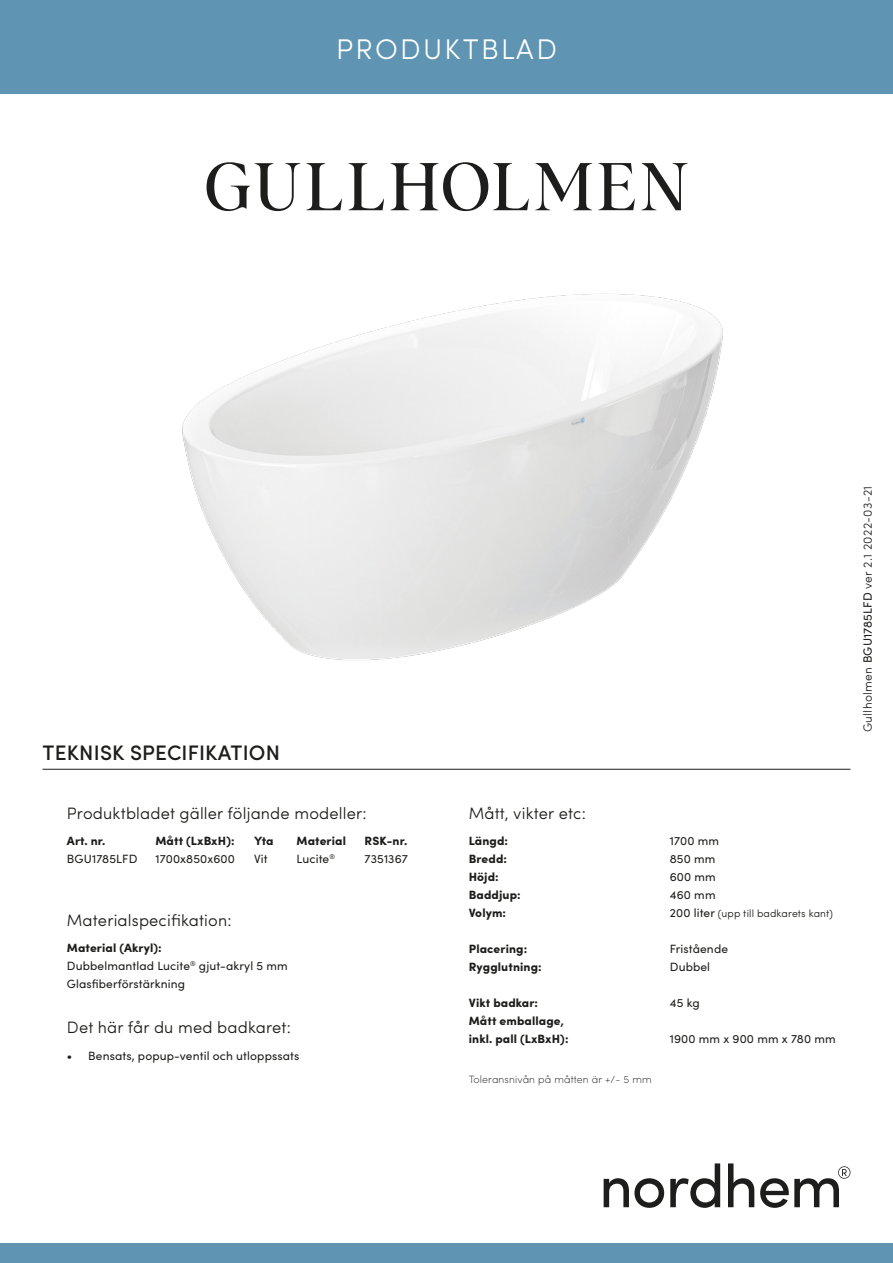
<style>
.page{position:relative;width:893px;height:1263px;background:#fff}
.page>*{position:absolute;margin:0;border:0;box-sizing:border-box;transform-origin:0 0}
.Ingress_centrerat{font:66px "Albra";letter-spacing:.03em;color:#1d1d1b}
.Ingress_centrerat-2{font:300 28.5px "Sofia Pro";letter-spacing:.08em;color:#fff}
.sid_2_h2_blå_med_lin{font:500 21px "Sofia Pro";letter-spacing:.01em;color:#1d1d1b}
.Ingress_centrerat-3{font:300 16.5px "Sofia Pro";letter-spacing:.01em;color:#1d1d1b}
.sid_2_fakta{font:300 16.5px "Sofia Pro";letter-spacing:.01em;color:#1d1d1b}
.sid_2_fakta-2{font:12px "Sofia Pro";letter-spacing:.01em;color:#1d1d1b}
.sid_2_fakta-3{font:900 12px "Sofia Pro";letter-spacing:.01em;color:#1d1d1b}
.versionsnummer{font:300 12px "Sofia Pro";letter-spacing:.03em;color:#1d1d1b}
.sid_2_fakta-4{font:300 10.5px "Sofia Pro";letter-spacing:.01em;color:#1d1d1b}
.sid_2_fakta-5{font:200 10.5px "Sofia Pro";letter-spacing:.01em;color:#1d1d1b}
.s1{font-weight:400}
.s2{font-weight:400;font-size:12px}
</style>
<div class="page">
<svg style="left:604px;top:1178px;width:60px;height:30px"></svg>
<svg style="left:670px;top:1163px;width:50px;height:45px"></svg>
<svg style="left:728px;top:1163px;width:26px;height:44px"></svg>
<svg style="left:760px;top:1166px;width:90px;height:42px"></svg>
<div style="left:0;top:1244px;width:893px;height:19px;background:#5f95b2"></div>
<div style="left:0;top:0;width:893px;height:94px;background:#5f95b2"></div>
<img style="left:182px;top:293px;width:541px;height:367px">
<hr style="left:43px;top:769px;width:807px;height:1px;background:#1d1d1b">
<p class="Ingress_centrerat-2" style="left:336px;top:28px;width:222px">PRODUKTBLAD</p>
<p class="Ingress_centrerat" style="left:205px;top:139px;width:485px">GULLHOLMEN</p>
<p class="sid_2_h2_blå_med_lin" style="left:43px;top:737px;width:239px">TEKNISK SPECIFIKATION</p>
<p class="Ingress_centrerat-3" style="left:67px;top:801px;width:301px">Produktbladet gäller följande modeller:</p>
<p class="sid_2_fakta-3" style="left:67px;top:832px;width:40px">Art. nr.</p>
<p class="sid_2_fakta-3" style="left:155px;top:832px;width:81px">Mått (LxBxH):</p>
<p class="sid_2_fakta-3" style="left:254px;top:832px;width:21px">Yta</p>
<p class="sid_2_fakta-3" style="left:297px;top:832px;width:51px">Material</p>
<p class="sid_2_fakta-3" style="left:365px;top:832px;width:44px">RSK-nr.</p>
<p class="sid_2_fakta-2" style="left:67px;top:850px;width:72px">BGU1785LFD</p>
<p class="sid_2_fakta-2" style="left:155px;top:850px;width:81px">1700x850x600</p>
<p class="sid_2_fakta-2" style="left:254px;top:850px;width:15px">Vit</p>
<p class="sid_2_fakta-2" style="left:297px;top:850px;width:40px">Lucite<sup>®</sup></p>
<p class="sid_2_fakta-2" style="left:365px;top:850px;width:45px">7351367</p>
<p class="sid_2_fakta" style="left:67px;top:908px;width:166px">Materialspecifikation:</p>
<p class="sid_2_fakta-3" style="left:67px;top:939px;width:96px">Material (Akryl):</p>
<p class="sid_2_fakta-2" style="left:67px;top:957px;width:222px">Dubbelmantlad Lucite<sup>®</sup> gjut-akryl 5 mm</p>
<p class="sid_2_fakta-2" style="left:67px;top:975px;width:120px">Glasfiberförstärkning</p>
<p class="sid_2_fakta" style="left:67px;top:1015px;width:226px">Det här får du med badkaret:</p>
<p class="sid_2_fakta-2" style="left:67px;top:1046px;width:234px">• Bensats, popup-ventil och utloppssats</p>
<p class="versionsnummer" style="left:859px;top:732px;width:248px;rotate:-90deg">Gullholmen <span class="s1">BGU1785LFD</span> ver 2.1 2022-03-21</p>
<p class="Ingress_centrerat-3" style="left:469px;top:801px;width:119px">Mått, vikter etc:</p>
<p class="sid_2_fakta-3" style="left:469px;top:832px;width:41px">Längd:</p>
<p class="sid_2_fakta-2" style="left:670px;top:832px;width:51px">1700 mm</p>
<p class="sid_2_fakta-3" style="left:469px;top:850px;width:40px">Bredd:</p>
<p class="sid_2_fakta-2" style="left:670px;top:850px;width:47px">850 mm</p>
<p class="sid_2_fakta-3" style="left:469px;top:868px;width:31px">Höjd:</p>
<p class="sid_2_fakta-2" style="left:670px;top:868px;width:47px">600 mm</p>
<p class="sid_2_fakta-3" style="left:469px;top:886px;width:53px">Baddjup:</p>
<p class="sid_2_fakta-2" style="left:670px;top:886px;width:47px">460 mm</p>
<p class="sid_2_fakta-3" style="left:469px;top:904px;width:39px">Volym:</p>
<p class="sid_2_fakta-4" style="left:670px;top:906px;width:165px"><span class="s2">200 liter</span> (upp till badkarets kant)</p>
<p class="sid_2_fakta-3" style="left:469px;top:940px;width:60px">Placering:</p>
<p class="sid_2_fakta-2" style="left:670px;top:940px;width:60px">Fristående</p>
<p class="sid_2_fakta-3" style="left:469px;top:958px;width:74px">Rygglutning:</p>
<p class="sid_2_fakta-2" style="left:670px;top:958px;width:42px">Dubbel</p>
<p class="sid_2_fakta-3" style="left:469px;top:994px;width:71px">Vikt badkar:</p>
<p class="sid_2_fakta-2" style="left:670px;top:994px;width:31px">45 kg</p>
<p class="sid_2_fakta-3" style="left:469px;top:1012px;width:97px">Mått emballage,</p>
<p class="sid_2_fakta-3" style="left:469px;top:1030px;width:101px">inkl. pall (LxBxH):</p>
<p class="sid_2_fakta-2" style="left:670px;top:1030px;width:167px">1900 mm x 900 mm x 780 mm</p>
<p class="sid_2_fakta-5" style="left:469px;top:1072px;width:184px">Toleransnivån på måtten är +/- 5 mm</p>
</div>
